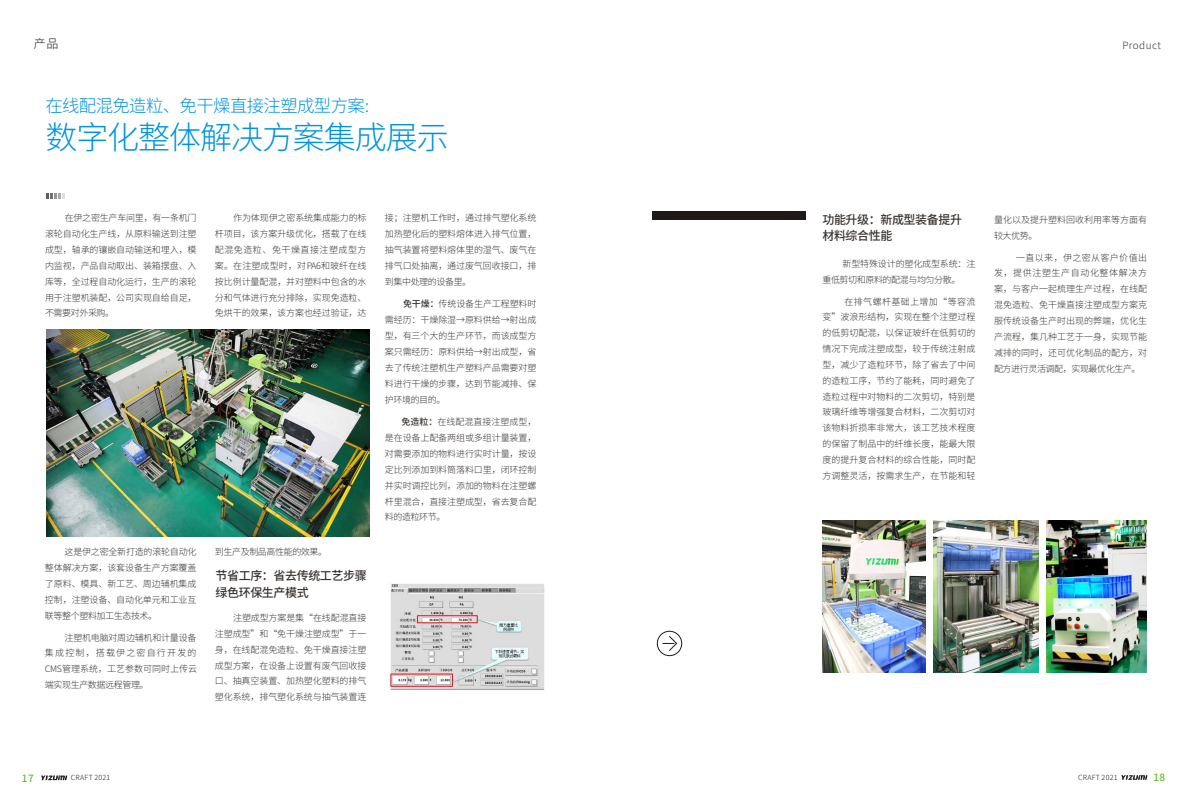
<style>
.page{position:relative;width:1191px;height:808px;background:#fff}
.page>*{position:absolute;margin:0;border:0;box-sizing:border-box;transform-origin:0 0}
.t1{font:300 32px "Source Han Sans CN";letter-spacing:-.035em;color:#0094de}
.t2{font:300 17.4px "Source Han Sans CN";letter-spacing:-.035em;color:#0094de}
.t3{font:500 12.1px/16.6px "Source Han Sans CN";letter-spacing:-.035em;color:#383330}
.t4{font:300 12px "Source Han Sans CN";color:#1f1a17}
.t5{font:300 10px "Source Han Sans CN";letter-spacing:.045em;color:#383330}
.t6{font:500 10px "Source Han Sans CN";color:#69ba2e}
.t7{font:300 9px/15.8px "Source Han Sans CN";letter-spacing:-.01em;color:#383330;text-align:justify}
.t8{font:300 9px "Source Han Sans CN";letter-spacing:-.045em;color:#383330}
.t9{font:300 9px "Source Han Sans CN";letter-spacing:.04em;color:#383330}
.t10{font:300 9px "Source Han Sans CN";letter-spacing:.015em;color:#383330}
.t11{font:300 9px "Source Han Sans CN";letter-spacing:.055em;color:#383330}
.t12{font:300 9px "Source Han Sans CN";letter-spacing:.065em;color:#383330}
.t13{font:300 9px "Source Han Sans CN";letter-spacing:.13em;color:#383330}
.t14{font:300 7.1px "Source Han Sans CN";letter-spacing:.045em;color:#1f1a17}
.s1{font-weight:500}
</style>
<div class="page">
<svg style="left:41px;top:775px;width:26px;height:5px"></svg>
<svg style="left:1121px;top:775px;width:26px;height:5px"></svg>
<svg style="left:46px;top:193px;width:19px;height:6px"></svg>
<img style="left:388px;top:584px;width:157px;height:106px">
<div style="left:653px;top:212px;width:153px;height:8px;background:#1f1a17"></div>
<img style="left:46px;top:330px;width:323px;height:207px">
<img style="left:822px;top:520px;width:103px;height:152px">
<img style="left:933px;top:520px;width:105px;height:152px">
<img style="left:1046px;top:520px;width:100px;height:152px">
<div style="left:657px;top:631px;width:25px;height:25px;border:1px solid #1f1a17;border-radius:50%"></div>
<svg style="left:662px;top:636px;width:15px;height:15px"></svg>
<h3 class="t4" style="left:34px;top:37px;width:26px">产品</h3>
<p class="t5" style="left:1122px;top:40px;width:40px">Product</p>
<h2 class="t2" style="left:45px;top:97px;width:325px">在线配混免造粒、免干燥直接注塑成型方案:</h2>
<h1 class="t1" style="left:45px;top:121px;width:405px">数字化整体解决方案集成展示</h1>
<p class="t7" style="left:65px;top:210px;width:133px">在伊之密生产车间里，有一条机门</p>
<p class="t7" style="left:233px;top:210px;width:135px">作为体现伊之密系统集成能力的标</p>
<p class="t7" style="left:385px;top:210px;width:153px">接；注塑机工作时，通过排气塑化系统</p>
<p class="t7" style="left:45px;top:226px;width:153px">滚轮自动化生产线，从原料输送到注塑</p>
<p class="t7" style="left:215px;top:226px;width:153px">杆项目，该方案升级优化，搭载了在线</p>
<p class="t7" style="left:385px;top:226px;width:153px">加热塑化后的塑料熔体进入排气位置，</p>
<p class="t7" style="left:45px;top:242px;width:153px">成型，轴承的镶嵌自动输送和埋入，模</p>
<p class="t11" style="left:215px;top:245px;width:153px">配混免造粒、免干燥直接注塑成型方</p>
<p class="t7" style="left:385px;top:242px;width:153px">抽气装置将塑料熔体里的湿气、废气在</p>
<p class="t7" style="left:45px;top:257px;width:153px">内监视，产品自动取出、装箱摆盘、入</p>
<p class="t10" style="left:215px;top:261px;width:153px">案。在注塑成型时，对PA6和玻纤在线</p>
<p class="t7" style="left:385px;top:257px;width:153px">排气口处抽离，通过废气回收接口，排</p>
<p class="t7" style="left:45px;top:273px;width:153px">库等，全过程自动化运行，生产的滚轮</p>
<p class="t7" style="left:215px;top:273px;width:153px">按比例计量配混，并对塑料中包含的水</p>
<p class="t8" style="left:385px;top:277px;width:88px">到集中处理的设备里。</p>
<p class="t7" style="left:45px;top:289px;width:153px">用于注塑机装配，公司实现自给自足，</p>
<p class="t7" style="left:215px;top:289px;width:153px">分和气体进行充分排除，实现免造粒、</p>
<p class="t7" style="left:403px;top:296px;width:135px"><span class="s1">免干燥：</span>传统设备生产工程塑料时</p>
<p class="t8" style="left:45px;top:308px;width:71px">不需要对外采购。</p>
<p class="t7" style="left:215px;top:305px;width:153px">免烘干的效果，该方案也经过验证，达</p>
<p class="t7" style="left:385px;top:312px;width:153px">需经历：干燥除湿→原料供给→射出成型，有三个大的生产环节，而该成型方案只需经历：原料供给→射出成型，省去了传统注塑机生产塑料产品需要对塑料进行干燥的步骤，达到节能减排、保护环境的目的。</p>
<p class="t7" style="left:385px;top:414px;width:153px;text-indent:17px"><span class="s1">免造粒：</span>在线配混直接注塑成型，是在设备上配备两组或多组计量装置，对需要添加的物料进行实时计量，按设定比列添加到料筒落料口里，闭环控制并实时调控比列，添加的物料在注塑螺杆里混合，直接注塑成型，省去复合配料的造粒环节。</p>
<p class="t7" style="left:65px;top:544px;width:133px">这是伊之密全新打造的滚轮自动化</p>
<p class="t8" style="left:215px;top:547px;width:114px">到生产及制品高性能的效果。</p>
<p class="t7" style="left:45px;top:560px;width:153px">整体解决方案，该套设备生产方案覆盖了原料、模具、新工艺、周边辅机集成控制，注塑设备、自动化单元和工业互联等整个塑料加工生态技术。</p>
<h3 class="t3" style="left:215px;top:567px;width:153px">节省工序：省去传统工艺步骤绿色环保生产模式</h3>
<p class="t7" style="left:233px;top:610px;width:135px">注塑成型方案是集“在线配混直接</p>
<p class="t7" style="left:65px;top:629px;width:133px">注塑机电脑对周边辅机和计量设备</p>
<p class="t7" style="left:215px;top:625px;width:153px">注塑成型”和“免干燥注塑成型”于一</p>
<p class="t13" style="left:45px;top:648px;width:153px">集成控制，搭载伊之密自行开发的</p>
<p class="t7" style="left:215px;top:641px;width:153px">身，在线配混免造粒、免干燥直接注塑</p>
<p class="t7" style="left:45px;top:661px;width:154px">CMS管理系统，工艺参数可同时上传云</p>
<p class="t7" style="left:215px;top:657px;width:153px">成型方案，在设备上设置有废气回收接</p>
<p class="t8" style="left:45px;top:680px;width:105px">端实现生产数据远程管理。</p>
<p class="t7" style="left:215px;top:673px;width:153px">口、抽真空装置、加热塑化塑料的排气塑化系统，排气塑化系统与抽气装置连</p>
<h3 class="t3" style="left:822px;top:211px;width:141px">功能升级：新成型装备提升材料综合性能</h3>
<p class="t7" style="left:994px;top:212px;width:154px">量化以及提升塑料回收利用率等方面有较大优势。</p>
<p class="t9" style="left:1016px;top:253px;width:132px">一直以来，伊之密从客户价值出</p>
<p class="t7" style="left:842px;top:255px;width:134px">新型特殊设计的塑化成型系统：注</p>
<p class="t12" style="left:994px;top:269px;width:154px">发，提供注塑生产自动化整体解决方</p>
<p class="t8" style="left:822px;top:275px;width:140px">重低剪切和原料的配混与均匀分散。</p>
<p class="t7" style="left:994px;top:281px;width:155px">案，与客户一起梳理生产过程，在线配</p>
<p class="t9" style="left:844px;top:297px;width:132px">在排气螺杆基础上增加“等容流</p>
<p class="t7" style="left:994px;top:297px;width:154px">混免造粒、免干燥直接注塑成型方案克</p>
<p class="t7" style="left:822px;top:309px;width:154px">变”波浪形结构，实现在整个注塑过程</p>
<p class="t7" style="left:994px;top:313px;width:154px">服传统设备生产时出现的弊端，优化生</p>
<p class="t7" style="left:822px;top:325px;width:154px">的低剪切配混，以保证玻纤在低剪切的</p>
<p class="t7" style="left:994px;top:328px;width:155px">产流程，集几种工艺于一身，实现节能</p>
<p class="t7" style="left:822px;top:341px;width:154px">情况下完成注塑成型，较于传统注射成</p>
<p class="t7" style="left:994px;top:344px;width:154px">减排的同时，还可优化制品的配方，对</p>
<p class="t7" style="left:822px;top:357px;width:154px">型，减少了造粒环节，除了省去了中间</p>
<p class="t8" style="left:994px;top:364px;width:148px">配方进行灵活调配，实现最优化生产。</p>
<p class="t7" style="left:822px;top:372px;width:154px">的造粒工序，节约了能耗，同时避免了造粒过程中对物料的二次剪切，特别是玻璃纤维等增强复合材料，二次剪切对该物料折损率非常大，该工艺技术程度的保留了制品中的纤维长度，能最大限度的提升复合材料的综合性能，同时配方调整灵活，按需求生产，在节能和轻</p>
<p class="t6" style="left:22px;top:773px;width:13px">17</p>
<p class="t14" style="left:71px;top:774px;width:41px">CRAFT 2021</p>
<p class="t14" style="left:1078px;top:774px;width:41px">CRAFT 2021</p>
<p class="t6" style="left:1153px;top:772px;width:13px">18</p>
</div>
